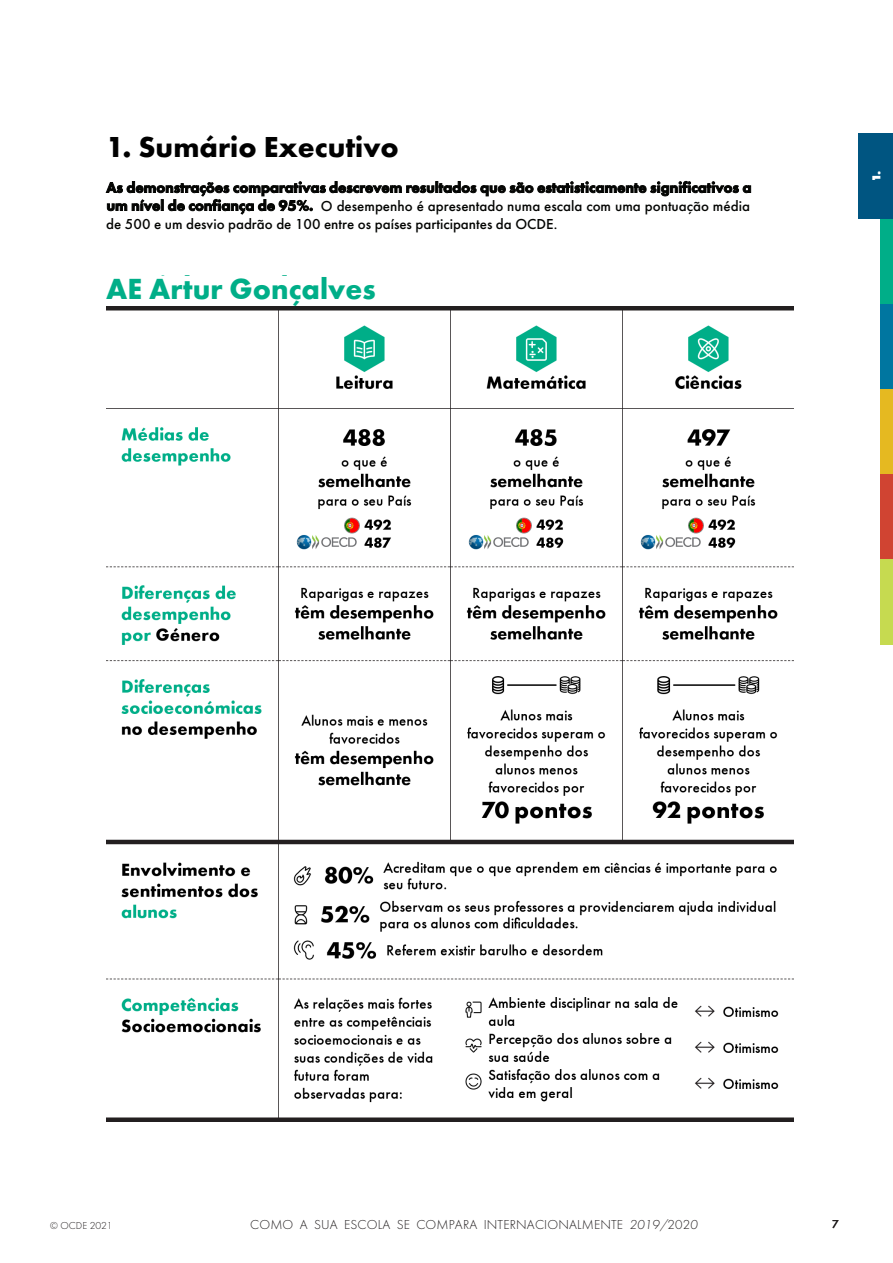
<style>
.page{position:relative;width:893px;height:1263px;background:#fff}
.page>*{position:absolute;margin:0;border:0;box-sizing:border-box;transform-origin:0 0}
.t1{font:700 30px "Futura PT";color:#000}
.t2{font:700 30px "Futura PT";color:#00ae88}
.t3{font:700 28.5px "Futura PT";color:#00ae88}
.t4{font:500 15px/18.1px "Futura PT";color:#040503;text-align:justify}
.t5{font:300 13.5px "Futura PT";letter-spacing:.01em;color:#231f20}
.t6{font:800 12px "Futura PT";color:#fff}
.t7{font:500 12px "Futura PT";color:#231f20}
.t8{font:300 10.5px "Futura PT";color:#231f20}
.s1{font-weight:800}
.s2{font-style:italic}
</style>
<div class="page">
<div style="left:880px;top:219px;width:13px;height:85px;background:#00ae88"></div>
<div style="left:880px;top:304px;width:13px;height:85px;background:#0076a0"></div>
<div style="left:880px;top:389px;width:13px;height:85px;background:#e5b921"></div>
<div style="left:880px;top:474px;width:13px;height:85px;background:#d04432"></div>
<div style="left:880px;top:559px;width:13px;height:85px;background:#c6da50"></div>
<div style="left:859px;top:134px;width:34px;height:85px;background:#005581"></div>
<img style="left:106px;top:306px;width:687px;height:815px">
<h1 class="t1" style="left:106px;top:127px;width:294px">1. Sumário Executivo</h1>
<h1 class="t4" style="left:106px;top:178px;width:647px"><span class="s1">As demonstrações comparativas descrevem resultados que são estatisticamente significativos a um nível de confiança de 95%.</span> O desempenho é apresentado numa escala com uma pontuação média de 500 e um desvio padrão de 100 entre os países participantes da OCDE.</h1>
<h1 class="t3" style="left:106px;top:268px;width:201px">A Minha Escola</h1>
<h1 class="t2" style="left:106px;top:269px;width:271px">AE Artur Gonçalves</h1>
<p class="t6" style="left:869px;top:182px;width:13px;rotate:-90deg">1.</p>
<p class="t8" style="left:50px;top:1219px;width:64px">© OCDE 2021</p>
<p class="t5" style="left:250px;top:1217px;width:449px">COMO A SUA ESCOLA SE COMPARA INTERNACIONALMENTE <span class="s2">2019/</span>202<span class="s2">0</span></p>
<p class="t7" style="left:832px;top:1217px;width:8px">7</p>
</div>
